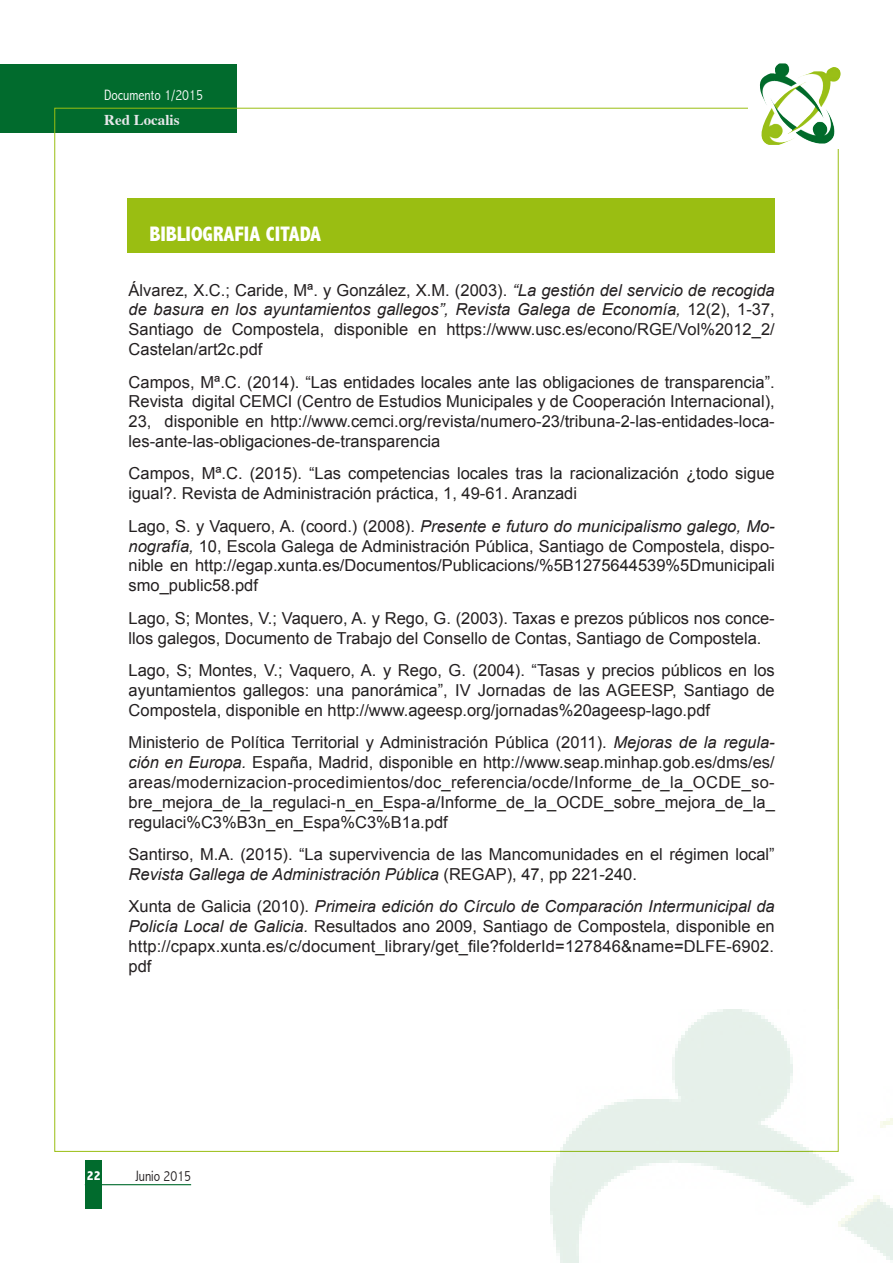
<style>
.page{position:relative;width:893px;height:1263px;background:#fff}
.page>*{position:absolute;margin:0;border:0;box-sizing:border-box;transform-origin:0 0}
.t1{font:800 condensed 21px "Abadi";color:#fff}
.t2{font:16.5px/19.8px "Arial";color:#231f20;text-align:justify}
.t3{font:300 condensed 15px "Abadi";color:#fff}
.t4{font:700 15px "Times";color:#e6e7e9}
.t5{font:300 condensed 15px "Abadi";color:#231f20}
.t6{font:800 condensed 13.5px "Abadi";color:#fff}
.s1{font-style:italic}
</style>
<div class="page">
<div style="left:0;top:64px;width:237px;height:68px;background:#016b2d"></div>
<div style="left:85px;top:1160px;width:16px;height:49px;background:#016b2d"></div>
<hr style="left:85px;top:1184px;width:106px;height:1px;background:#016b2d">
<img style="left:760px;top:65px;width:81px;height:78px">
<img style="left:550px;top:1009px;width:342px;height:254px">
<div style="left:128px;top:198px;width:647px;height:54px;background:#9abe12"></div>
<p class="t3" style="left:104px;top:87px;width:100px">Documento 1/2015</p>
<p class="t4" style="left:104px;top:114px;width:77px">Red Localis</p>
<p class="t1" style="left:149px;top:223px;width:173px">BIBLIOGRAFIA CITADA</p>
<p class="t2" style="left:129px;top:280px;width:648px">Álvarez, X.C.; Caride, Mª. y González, X.M. (2003). <span class="s1">“La gestión del servicio de recogida de basura en los ayuntamientos gallegos”, Revista Galega de Economía,</span> 12(2), 1-37, Santiago de Compostela, disponible en https://www.usc.es/econo/RGE/Vol%2012_2/ Castelan/art2c.pdf</p>
<p class="t2" style="left:129px;top:372px;width:648px">Campos, Mª.C. (2014). “Las entidades locales ante las obligaciones de transparencia”.<br>Revista digital CEMCI (Centro de Estudios Municipales y de Cooperación Internacional), 23, disponible en http://www.cemci.org/revista/numero-23/tribuna-2-las-entidades-loca&shy;les-ante-las-obligaciones-de-transparencia</p>
<p class="t2" style="left:129px;top:464px;width:648px">Campos, Mª.C. (2015). “Las competencias locales tras la racionalización ¿todo sigue igual?. Revista de Administración práctica, 1, 49-61. Aranzadi</p>
<p class="t2" style="left:129px;top:516px;width:648px">Lago, S. y Vaquero, A. (coord.) (2008). <span class="s1">Presente e futuro do municipalismo galego, Mo&shy;nografía,</span> 10, Escola Galega de Administración Pública, Santiago de Compostela, dispo&shy;nible en http://egap.xunta.es/Documentos/Publicacions/%5B1275644539%5Dmunicipali smo_public58.pdf</p>
<p class="t2" style="left:129px;top:608px;width:648px">Lago, S; Montes, V.; Vaquero, A. y Rego, G. (2003). Taxas e prezos públicos nos conce&shy;llos galegos, Documento de Trabajo del Consello de Contas, Santiago de Compostela.</p>
<p class="t2" style="left:129px;top:660px;width:648px">Lago, S; Montes, V.; Vaquero, A. y Rego, G. (2004). “Tasas y precios públicos en los ayuntamientos gallegos: una panorámica”, IV Jornadas de las AGEESP, Santiago de Compostela, disponible en http://www.ageesp.org/jornadas%20ageesp-lago.pdf</p>
<p class="t2" style="left:129px;top:733px;width:648px">Ministerio de Política Territorial y Administración Pública (2011). <span class="s1">Mejoras de la regula&shy;ción en Europa.</span> España, Madrid, disponible en http://www.seap.minhap.gob.es/dms/es/ areas/modernizacion-procedimientos/doc_referencia/ocde/Informe_de_la_OCDE_so&shy;bre_mejora_de_la_regulaci-n_en_Espa-a/Informe_de_la_OCDE_sobre_mejora_de_la_ regulaci%C3%B3n_en_Espa%C3%B1a.pdf</p>
<p class="t2" style="left:129px;top:844px;width:648px">Santirso, M.A. (2015). “La supervivencia de las Mancomunidades en el régimen local”<br><span class="s1">Revista Gallega de Administración Pública</span> (REGAP), 47, pp 221-240.</p>
<p class="t2" style="left:129px;top:897px;width:648px">Xunta de Galicia (2010). <span class="s1">Primeira edición do Círculo de Comparación Intermunicipal da Policía Local de Galicia.</span> Resultados ano 2009, Santiago de Compostela, disponible en http://cpapx.xunta.es/c/document_library/get_file?folderId=127846&amp;name=DLFE-6902. pdf</p>
<p class="t6" style="left:87px;top:1168px;width:15px">22</p>
<p class="t5" style="left:135px;top:1167px;width:57px">Junio 2015</p>
</div>
